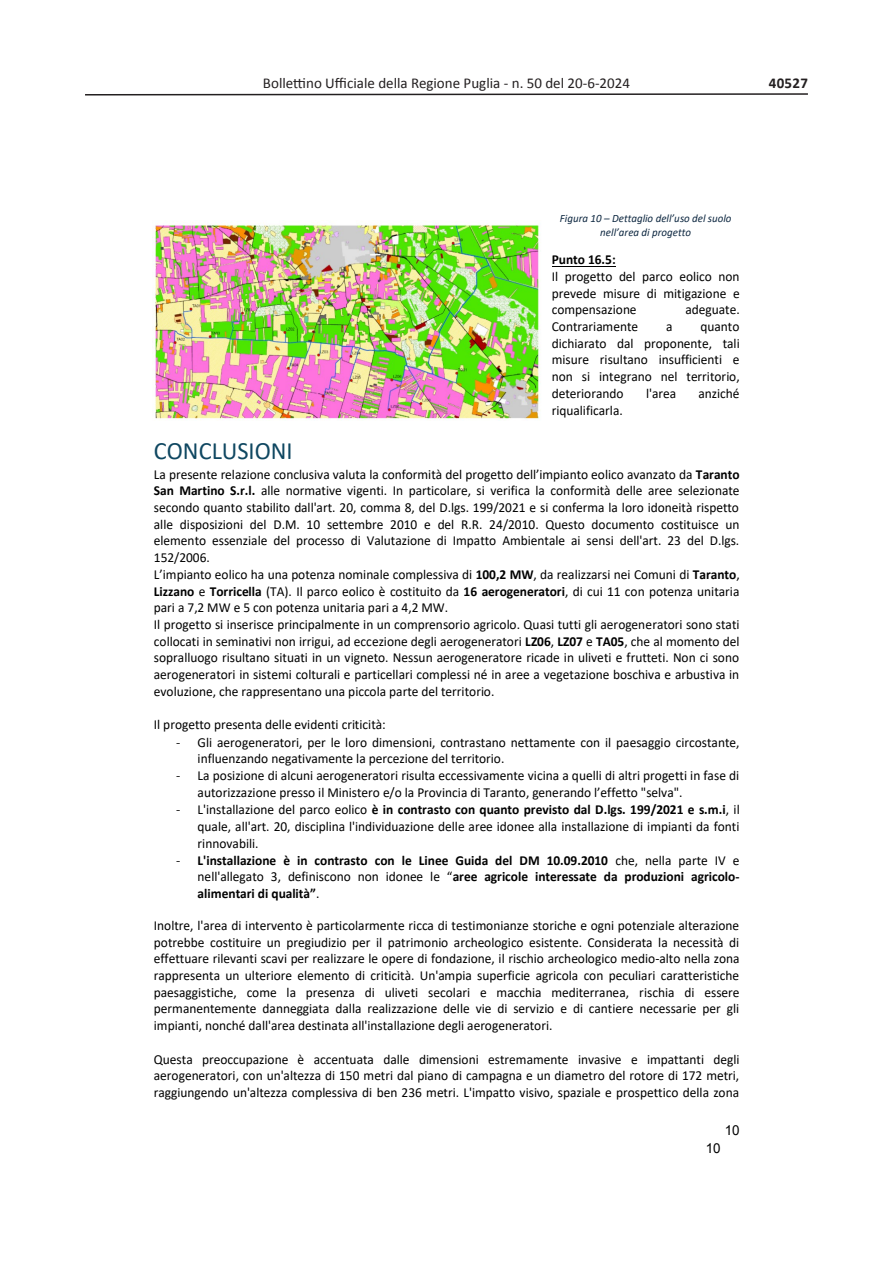
<style>
.page{position:relative;width:893px;height:1263px;background:#fff}
.page>*{position:absolute;margin:0;border:0;box-sizing:border-box;transform-origin:0 0}
.t1{font:24.9px "Calibri";color:#0f4761}
.t2{font:15px "Calibri";color:#231f20}
.t3{font:700 15px "Calibri";letter-spacing:.015em;color:#231f20}
.t4{font:13.8px/16.6px "Calibri";color:#000}
.t5{font:700 13.8px/16.6px "Calibri";letter-spacing:-.005em;color:#000;text-align:justify}
.t6{font:13.8px "Arial";color:#000}
.t7{font:13.65px "Arial";color:#000}
.t8{font:italic 11.25px/13.8px "Calibri";color:#0e2841;text-align:center}
.s1{font-weight:700}
.s2{font-family:"Segoe UI";font-size:12.45px}
.s3{font-family:"Segoe UI";font-weight:400;font-size:12.45px}
.s4{font-weight:400}
</style>
<div class="page">
<svg style="left:85px;top:93px;width:723px;height:3px"></svg>
<img style="left:152px;top:221px;width:388px;height:199px">
<hr style="left:552px;top:266px;width:64px;height:1px;background:#000">
<p class="t2" style="left:263px;top:74px;width:369px">Bollettino Ufficiale della Regione Puglia - n. 50 del 20-6-2024</p>
<p class="t3" style="left:769px;top:72px;width:41px">40527</p>
<p class="t8" style="left:560px;top:211px;width:173px">Figura 10 – Dettaglio dell’uso del suolo nell’area di progetto</p>
<p class="t4" style="left:552px;top:251px;width:189px"><span class="s1">Punto 16.5:<br></span>Il progetto del parco eolico non prevede misure di mitigazione e compensazione</p>
<p class="t4" style="left:685px;top:301px;width:56px">adeguate.</p>
<p class="t4" style="left:552px;top:318px;width:88px">Contrariamente</p>
<p class="t4" style="left:666px;top:318px;width:8px">a</p>
<p class="t4" style="left:552px;top:318px;width:190px;text-align:justify;text-indent:149px">quanto dichiarato dal proponente, tali misure risultano insufficienti e non si integrano nel territorio, deteriorando</p>
<p class="t4" style="left:646px;top:385px;width:32px">l'area</p>
<p class="t4" style="left:698px;top:385px;width:43px">anziché</p>
<p class="t4" style="left:552px;top:401px;width:73px">riqualificarla.</p>
<p class="t1" style="left:154px;top:433px;width:140px">CONCLUSIONI</p>
<p class="t4" style="left:154px;top:465px;width:587px">La presente relazione conclusiva valuta la conformità del progetto dell’impianto eolico avanzato da <span class="s1">Taranto San Martino S.r.l.</span> alle normative vigenti. In particolare, si verifica la conformità delle aree selezionate secondo quanto stabilito dall'art. 20, comma 8, del D.lgs. 199/2021 e si conferma la loro idoneità rispetto alle disposizioni del D.M. 10 settembre 2010 e del R.R. 24/2010. Questo documento costituisce un elemento essenziale del processo di Valutazione di Impatto Ambientale ai sensi dell'art. 23 del D.lgs.<br>152/2006.<br>L’impianto eolico ha una potenza nominale complessiva di <span class="s1">100,2 MW</span>, da realizzarsi nei Comuni di <span class="s1">Taranto</span>, <span class="s1">Lizzano</span> e <span class="s1">Torricella</span> (TA). Il parco eolico è costituito da <span class="s1">16 aerogeneratori</span>, di cui 11 con potenza unitaria pari a 7,2 MW e 5 con potenza unitaria pari a 4,2 MW.<br>Il progetto si inserisce principalmente in un comprensorio agricolo. Quasi tutti gli aerogeneratori sono stati collocati in seminativi non irrigui, ad eccezione degli aerogeneratori <span class="s1">LZ06</span>, <span class="s1">LZ07</span> e <span class="s1">TA05</span>, che al momento del sopralluogo risultano situati in un vigneto. Nessun aerogeneratore ricade in uliveti e frutteti. Non ci sono aerogeneratori in sistemi colturali e particellari complessi né in aree a vegetazione boschiva e arbustiva in evoluzione, che rappresentano una piccola parte del territorio.</p>
<p class="t4" style="left:154px;top:716px;width:233px">Il progetto presenta delle evidenti criticità:</p>
<p class="t4" style="left:198px;top:733px;width:543px;text-indent:-22px"><span class="s2">-</span> Gli aerogeneratori, per le loro dimensioni, contrastano nettamente con il paesaggio circostante, influenzando negativamente la percezione del territorio.</p>
<p class="t4" style="left:198px;top:767px;width:543px;text-indent:-22px"><span class="s2">-</span> La posizione di alcuni aerogeneratori risulta eccessivamente vicina a quelli di altri progetti in fase di autorizzazione presso il Ministero e/o la Provincia di Taranto, generando l’effetto "selva".</p>
<p class="t4" style="left:198px;top:801px;width:544px;text-align:justify;text-indent:-22px"><span class="s2">-</span> L'installazione del parco eolico <span class="s1">è in contrasto con quanto previsto dal D.lgs. 199/2021 e s.m.i</span>, il quale, all'art. 20, disciplina l'individuazione delle aree idonee alla installazione di impianti da fonti rinnovabili.</p>
<p class="t5" style="left:198px;top:852px;width:544px;text-indent:-22px"><span class="s3">-</span> L'installazione è in contrasto con le Linee Guida del DM 10.09.2010 <span class="s4">che, nella parte IV e nell'allegato 3, definiscono non idonee le “</span>aree agricole interessate da produzioni agricolo&shy;alimentari di qualità”<span class="s4">.</span></p>
<p class="t4" style="left:154px;top:916px;width:587px;text-align:justify">Inoltre, l'area di intervento è particolarmente ricca di testimonianze storiche e ogni potenziale alterazione potrebbe costituire un pregiudizio per il patrimonio archeologico esistente. Considerata la necessità di effettuare rilevanti scavi per realizzare le opere di fondazione, il rischio archeologico medio-alto nella zona rappresenta un ulteriore elemento di criticità. Un'ampia superficie agricola con peculiari caratteristiche paesaggistiche, come la presenza di uliveti secolari e macchia mediterranea, rischia di essere permanentemente danneggiata dalla realizzazione delle vie di servizio e di cantiere necessarie per gli impianti, nonché dall'area destinata all'installazione degli aerogeneratori.</p>
<p class="t4" style="left:154px;top:1050px;width:587px;text-align:justify">Questa preoccupazione è accentuata dalle dimensioni estremamente invasive e impattanti degli aerogeneratori, con un'altezza di 150 metri dal piano di campagna e un diametro del rotore di 172 metri, raggiungendo un'altezza complessiva di ben 236 metri. L'impatto visivo, spaziale e prospettico della zona</p>
<p class="t6" style="left:725px;top:1120px;width:16px">10</p>
<p class="t7" style="left:706px;top:1139px;width:16px">10</p>
</div>
